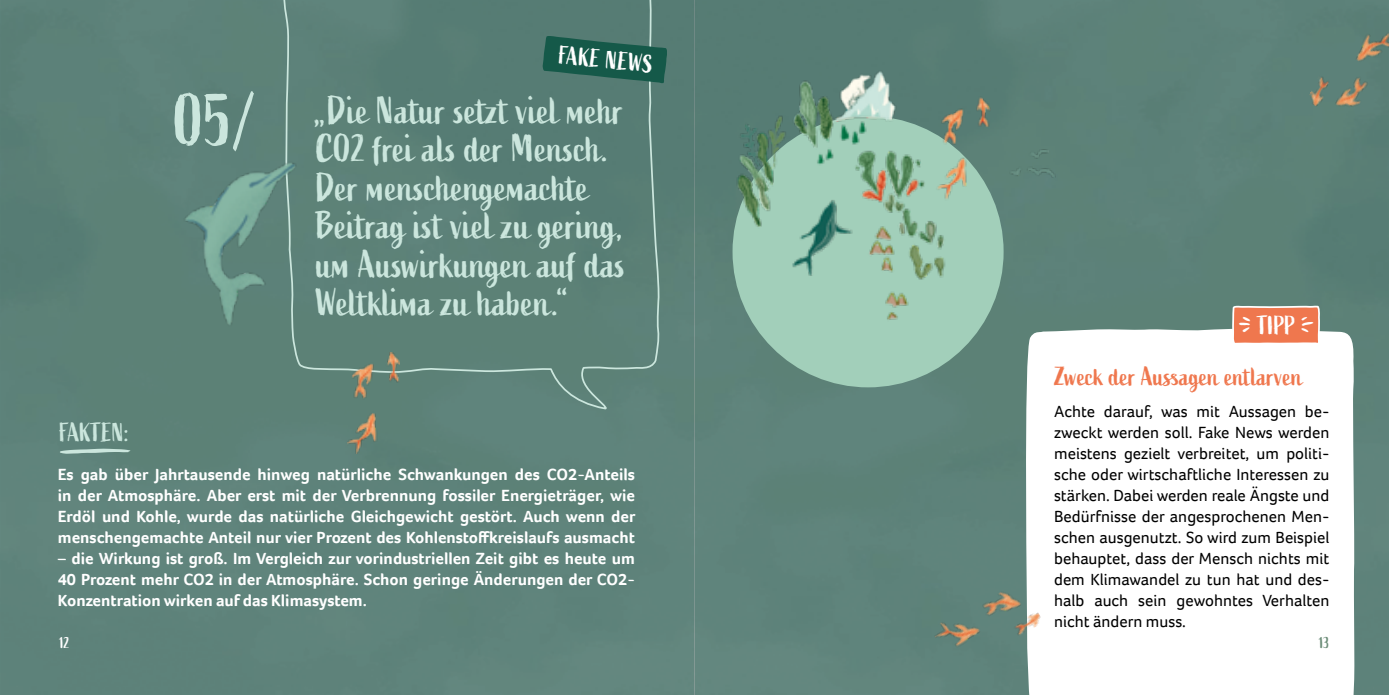
<style>
.page{position:relative;width:1389px;height:695px;background:#fff}
.page>*{position:absolute;margin:0;border:0;box-sizing:border-box;transform-origin:0 0}
.t1{font:38.5px/38.5px "Active";color:#cbe6dd}
.t2{font:26.25px "Active";color:#ef774e}
.t3{font:26.25px "Active";letter-spacing:-.01em;color:#cbe6dd}
.t4{font:26.25px "Active";color:#fff}
.t5{font:25.2px "Active";color:#fff}
.t6{font:700 16.62px/21px "Foco";color:#fff;text-align:justify}
.t7{font:16.62px/21px "Foco";color:#000;text-align:justify}
.t8{font:15.75px "Active";color:#fff}
.t9{font:15.75px "Active";color:#6b8c77}
.s1{font-size:72.98px}
</style>
<div class="page">
<div style="left:0;top:0;width:1389px;height:694px;background:#5d827a"></div>
<div style="left:733px;top:116px;width:271px;height:271px;background:#a2cfba;border-radius:50%"></div>
<img style="left:731px;top:53px;width:332px;height:283px">
<div style="left:282px;top:0;width:378px;height:411px;background:#5c8176"></div>
<img style="left:1306px;top:11px;width:83px;height:114px">
<img style="left:347px;top:352px;width:53px;height:101px">
<svg style="left:1023px;top:327px;width:332px;height:367px"></svg>
<img style="left:168px;top:144px;width:148px;height:196px">
<img style="left:930px;top:576px;width:114px;height:98px">
<svg style="left:60px;top:448px;width:70px;height:5px"></svg>
<svg style="left:543px;top:36px;width:125px;height:47px;background:#276355"></svg>
<svg style="left:1231px;top:305px;width:90px;height:40px;background:#ea8a69"></svg>
<h3 class="t5" style="left:560px;top:41px;width:96px;rotate:6deg">FAKE NEWS</h3>
<h2 class="t3" style="left:60px;top:418px;width:71px">FAKTEN:</h2>
<h1 class="t1" style="left:316px;top:92px;width:311px;text-indent:-142px"><span class="s1">05/</span> „Die Natur setzt viel mehr<br>CO2 frei als der Mensch.<br>Der menschengemachte<br>Beitrag ist viel zu gering, um Auswirkungen auf das<br>Weltklima zu haben.“</h1>
<p class="t6" style="left:58px;top:463px;width:579px">Es gab über Jahrtausende hinweg natürliche Schwankungen des CO2-Anteils in der Atmosphäre. Aber erst mit der Verbrennung fossiler Energieträger, wie Erdöl und Kohle, wurde das natürliche Gleichgewicht gestört. Auch wenn der menschengemachte Anteil nur vier Prozent des Kohlenstoffkreislaufs ausmacht</p>
<p class="t6" style="left:58px;top:547px;width:579px">– die Wirkung ist groß. Im Vergleich zur vorindustriellen Zeit gibt es heute um 40 Prozent mehr CO2 in der Atmosphäre. Schon geringe Änderungen der CO2- Konzentration wirken auf das Klimasystem.</p>
<h2 class="t4" style="left:1257px;top:310px;width:40px">TIPP</h2>
<h2 class="t2" style="left:1054px;top:361px;width:250px">Zweck der Aussagen entlarven</h2>
<p class="t7" style="left:1054px;top:400px;width:277px">Achte darauf, was mit Aussagen be&shy;zweckt werden soll. Fake News werden meistens gezielt verbreitet, um politi&shy;sche oder wirtschaftliche Interessen zu stärken. Dabei werden reale Ängste und Bedürfnisse der angesprochenen Men&shy;schen ausgenutzt. So wird zum Beispiel behauptet, dass der Mensch nichts mit dem Klimawandel zu tun hat und des&shy;halb auch sein gewohntes Verhalten nicht ändern muss.</p>
<p class="t8" style="left:60px;top:634px;width:12px">12</p>
<p class="t9" style="left:1319px;top:634px;width:12px">13</p>
</div>
